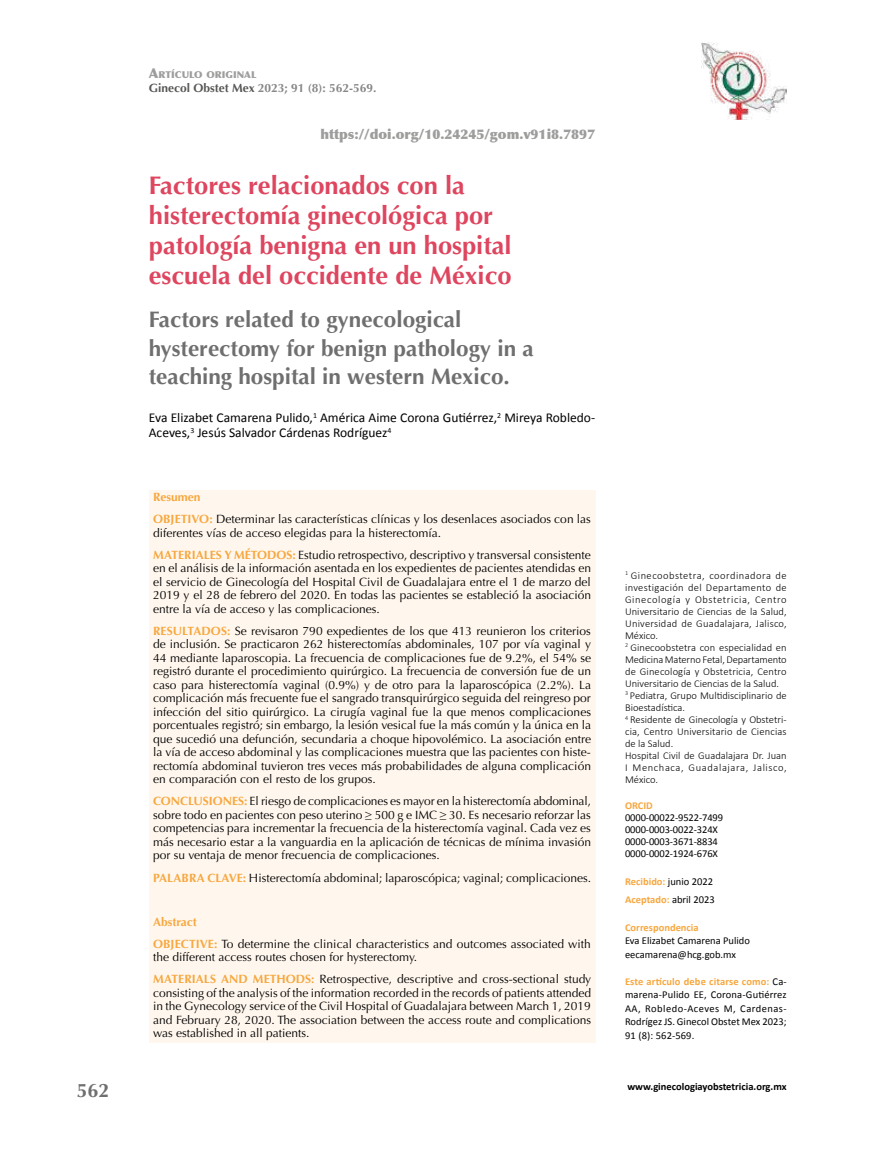
<style>
.page{position:relative;width:893px;height:1149px;background:#fff}
.page>*{position:absolute;margin:0;border:0;box-sizing:border-box;transform-origin:0 0}
.t1{font:700 25.5px/30px "Optima";color:#de465f}
.t2{font:700 22.5px/28.5px "Optima";color:#706f6f}
.t3{font:700 19.5px "Optima";color:#706f6f}
.t4{font:13.5px/15px "Calibri";color:#000}
.t5{font:900 13.5px "Optima";color:#9d9d9c}
.t6{font:12px/13.5px "Optima";color:#000}
.t7{font:700 12px "Optima";color:#878787}
.t8{font:300 10.5px/12px "Calibri";letter-spacing:.005em;color:#000}
.t9{font:10.5px/13.5px "Calibri";letter-spacing:-.005em;color:#000}
.t10{font:700 10.5px/18px "Calibri";color:#f7a73e}
.t11{font:700 10.5px "Calibri";color:#000}
.t12{font:900 9.45px "Optima";color:#9d9d9c}
.s1{font-size:13.5px}
.s2{color:#575756}
.s3{font-weight:700;color:#f7a73e}
.s4{font-weight:400;color:#000}
</style>
<div class="page">
<img style="left:702px;top:43px;width:85px;height:76px">
<div style="left:149px;top:490px;width:446px;height:552px;background:#fff7ee"></div>
<p class="t12" style="left:149px;top:69px;width:109px"><span class="s1">A</span>RTÍCULO ORIGINAL</p>
<p class="t7" style="left:149px;top:81px;width:229px"><span class="s2">Ginecol Obstet Mex</span> 2023; 91 (8): 562-569.</p>
<p class="t5" style="left:320px;top:126px;width:276px">https://doi.org/10.24245/gom.v91i8.7897</p>
<h1 class="t1" style="left:149px;top:170px;width:364px">Factores relacionados con la histerectomía ginecológica por patología benigna en un hospital escuela del occidente de México</h1>
<h2 class="t2" style="left:149px;top:305px;width:386px">Factors related to gynecological hysterectomy for benign pathology in a teaching hospital in western Mexico.</h2>
<p class="t4" style="left:149px;top:409px;width:448px">Eva Elizabet Camarena Pulido,<sup>1</sup> América Aime Corona Gutiérrez,<sup>2</sup> Mireya Robledo-<br>Aceves,<sup>3</sup> Jesús Salvador Cárdenas Rodríguez<sup>4</sup></p>
<p class="t6" style="left:153px;top:486px;width:439px;line-height:22px"><span class="s3">Resumen<br>OBJETIVO:</span> Determinar las características clínicas y los desenlaces asociados con las</p>
<p class="t6" style="left:153px;top:521px;width:439px;line-height:22px">diferentes vías de acceso elegidas para la histerectomía.<br><span class="s3">MATERIALES Y MÉTODOS:</span> Estudio retrospectivo, descriptivo y transversal consistente</p>
<p class="t6" style="left:153px;top:561px;width:439px;text-align:justify">en el análisis de la información asentada en los expedientes de pacientes atendidas en el servicio de Ginecología del Hospital Civil de Guadalajara entre el 1 de marzo del 2019 y el 28 de febrero del 2020. En todas las pacientes se estableció la asociación entre la vía de acceso y las complicaciones.</p>
<p class="t6" style="left:153px;top:624px;width:439px;text-align:justify"><span class="s3">RESULTADOS:</span> Se revisaron 790 expedientes de los que 413 reunieron los criterios de inclusión. Se practicaron 262 histerectomías abdominales, 107 por vía vaginal y 44 mediante laparoscopia. La frecuencia de complicaciones fue de 9.2%, el 54% se registró durante el procedimiento quirúrgico. La frecuencia de conversión fue de un caso para histerectomía vaginal (0.9%) y de otro para la laparoscópica (2.2%). La complicación más frecuente fue el sangrado transquirúrgico seguida del reingreso por infección del sitio quirúrgico. La cirugía vaginal fue la que menos complicaciones porcentuales registró; sin embargo, la lesión vesical fue la más común y la única en la que sucedió una defunción, secundaria a choque hipovolémico. La asociación entre la vía de acceso abdominal y las complicaciones muestra que las pacientes con histe&shy;rectomía abdominal tuvieron tres veces más probabilidades de alguna complicación en comparación con el resto de los grupos.</p>
<p class="t6" style="left:153px;top:794px;width:439px;text-align:justify"><span class="s3">CONCLUSIONES:</span> El riesgo de complicaciones es mayor en la histerectomía abdominal, sobre todo en pacientes con peso uterino ≥ 500 g e IMC ≥ 30. Es necesario reforzar las competencias para incrementar la frecuencia de la histerectomía vaginal. Cada vez es más necesario estar a la vanguardia en la aplicación de técnicas de mínima invasión por su ventaja de menor frecuencia de complicaciones.</p>
<p class="t6" style="left:153px;top:870px;width:439px"><span class="s3">PALABRA CLAVE:</span> Histerectomía abdominal; laparoscópica; vaginal; complicaciones.</p>
<p class="t6" style="left:153px;top:910px;width:439px;line-height:22px"><span class="s3">Abstract<br>OBJECTIVE:</span> To determine the clinical characteristics and outcomes associated with</p>
<p class="t6" style="left:153px;top:945px;width:440px;line-height:22px">the different access routes chosen for hysterectomy.<br><span class="s3">MATERIALS AND METHODS:</span> Retrospective, descriptive and cross-sectional study</p>
<p class="t6" style="left:153px;top:985px;width:440px;text-align:justify">consisting of the analysis of the information recorded in the records of patients attended in the Gynecology service of the Civil Hospital of Guadalajara between March 1, 2019 and February 28, 2020. The association between the access route and complications was established in all patients.</p>
<p class="t8" style="left:625px;top:568px;width:163px"><sup>1</sup> Ginecoobstetra, coordinadora de investigación del Departamento de<br>Ginecología y Obstetricia, Centro<br>Universitario de Ciencias de la Salud,<br>Universidad de Guadalajara, Jalisco,<br>México.<br><sup>2</sup> Ginecoobstetra con especialidad en<br>Medicina Materno Fetal, Departamento de Ginecología y Obstetricia, Centro<br>Universitario de Ciencias de la Salud.<br><sup>3</sup> Pediatra, Grupo Multidisciplinario de<br>Bioestadística.<br><sup>4</sup> Residente de Ginecología y Obstetri&shy;cia, Centro Universitario de Ciencias de la Salud.<br>Hospital Civil de Guadalajara Dr. Juan<br>I Menchaca, Guadalajara, Jalisco,<br>México.</p>
<p class="t10" style="left:625px;top:796px;width:29px">ORCID</p>
<p class="t9" style="left:625px;top:811px;width:100px;line-height:12px">0000-00022-9522-7499<br>0000-0003-0022-324X<br>0000-0003-3671-8834<br>0000-0002-1924-676X</p>
<p class="t10" style="left:625px;top:872px;width:91px">Recibido: <span class="s4">junio 2022<br></span>Aceptado: <span class="s4">abril 2023</span></p>
<p class="t10" style="left:625px;top:917px;width:75px">Correspondencia</p>
<p class="t9" style="left:625px;top:933px;width:126px">Eva Elizabet Camarena Pulido eecamarena@hcg.gob.mx</p>
<p class="t9" style="left:625px;top:973px;width:163px;text-align:justify"><span class="s3">Este artículo debe citarse como:</span> Ca&shy;marena-Pulido EE, Corona-Gutiérrez AA, Robledo-Aceves M, Cardenas-Rodrígez JS. Ginecol Obstet Mex 2023; 91 (8): 562-569.</p>
<h3 class="t3" style="left:77px;top:1079px;width:34px">562</h3>
<p class="t11" style="left:627px;top:1079px;width:161px">www.ginecologiayobstetricia.org.mx</p>
</div>
